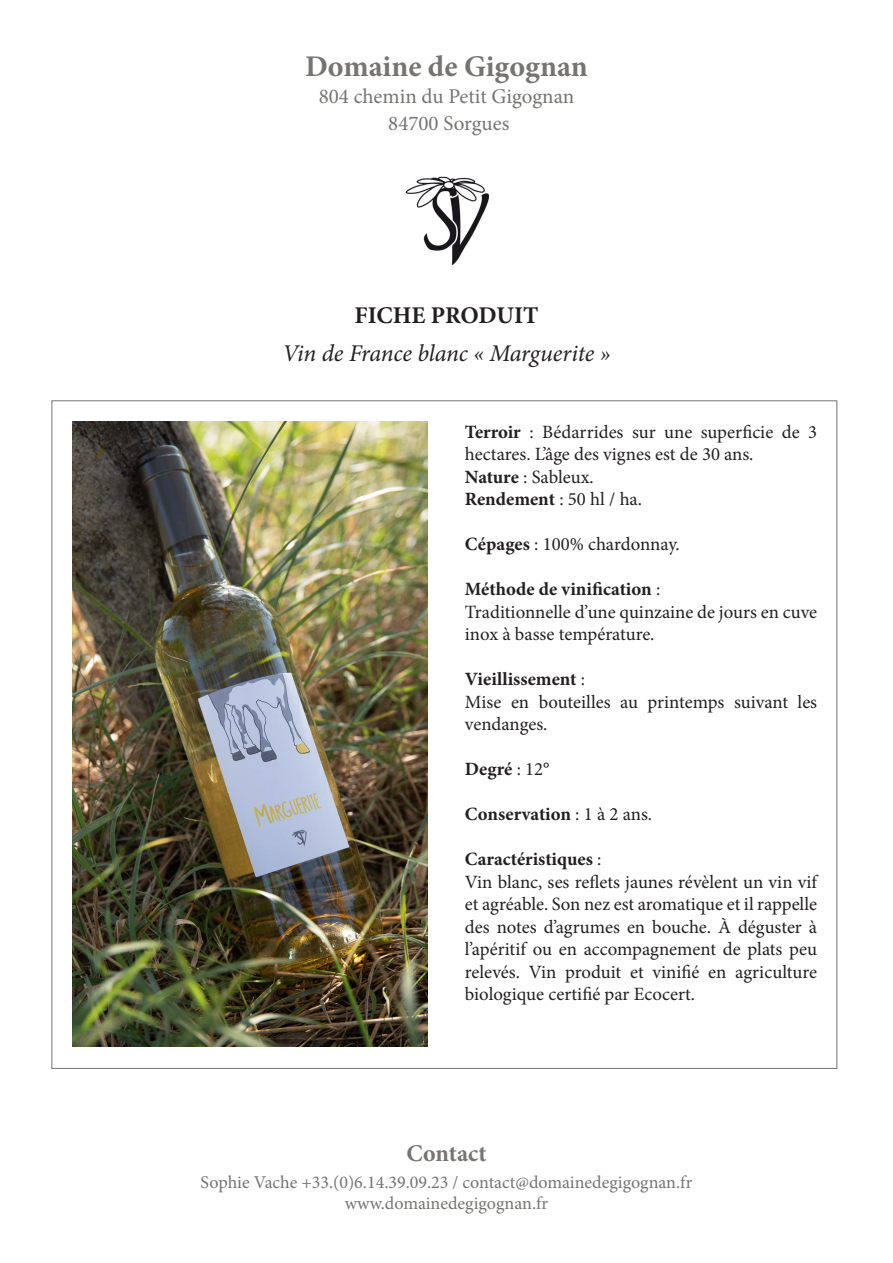
<style>
.page{position:relative;width:893px;height:1263px;background:#fff}
.page>*{position:absolute;margin:0;border:0;box-sizing:border-box;transform-origin:0 0}
.t1{font:700 30px "Minion Pro";color:#757471}
.t2{font:italic 24px "Minion Pro";letter-spacing:-.01em;color:#231f20}
.t3{font:700 24px "Minion Pro";color:#231f20}
.t4{font:700 24px "Minion Pro";color:#757471}
.t5{font:21px "Minion Pro";color:#757471}
.t6{font:18.75px/22.5px "Minion Pro";color:#231f20}
.t7{font:700 18.75px "Minion Pro";color:#231f20}
.t8{font:18px "Minion Pro";color:#757471}
.s1{font-weight:700}
.s2{font-weight:400}
</style>
<div class="page">
<img style="left:72px;top:421px;width:355px;height:625px">
<img style="left:405px;top:176px;width:83px;height:89px">
<p class="t1" style="left:305px;top:45px;width:284px">Domaine de Gigognan</p>
<p class="t5" style="left:319px;top:82px;width:257px">804 chemin du Petit Gigognan</p>
<p class="t5" style="left:388px;top:109px;width:123px">84700 Sorgues</p>
<p class="t3" style="left:354px;top:298px;width:186px">FICHE PRODUIT</p>
<p class="t2" style="left:282px;top:337px;width:330px">Vin de France blanc « Marguerite »</p>
<p class="t6" style="left:465px;top:421px;width:354px"><span class="s1">Terroir</span> : Bédarrides sur une superficie de 3 hectares. L’âge des vignes est de 30 ans.</p>
<p class="t6" style="left:465px;top:466px;width:130px"><span class="s1">Nature</span> : Sableux.</p>
<p class="t7" style="left:465px;top:486px;width:179px">Rendement <span class="s2">: 50 hl / ha.</span></p>
<p class="t6" style="left:465px;top:533px;width:216px"><span class="s1">Cépages</span> : 100% chardonnay.</p>
<p class="t7" style="left:465px;top:576px;width:197px">Méthode de vinification <span class="s2">:</span></p>
<p class="t6" style="left:465px;top:601px;width:354px">Traditionnelle d’une quinzaine de jours en cuve inox à basse température.</p>
<p class="t7" style="left:465px;top:666px;width:122px">Vieillissement <span class="s2">:</span></p>
<p class="t6" style="left:465px;top:691px;width:354px">Mise en bouteilles au printemps suivant les vendanges.</p>
<p class="t7" style="left:465px;top:756px;width:86px">Degré <span class="s2">: 12°</span></p>
<p class="t7" style="left:465px;top:801px;width:189px">Conservation <span class="s2">: 1 à 2 ans.</span></p>
<p class="t7" style="left:465px;top:846px;width:138px">Caractéristiques <span class="s2">:</span></p>
<p class="t6" style="left:465px;top:871px;width:354px;text-align:justify">Vin blanc, ses reflets jaunes révèlent un vin vif et agréable. Son nez est aromatique et il rappelle des notes d’agrumes en bouche. À déguster à l’apéritif ou en accompagnement de plats peu relevés. Vin produit et vinifié en agriculture biologique certifié par Ecocert.</p>
<p class="t4" style="left:406px;top:1136px;width:82px">Contact</p>
<p class="t8" style="left:201px;top:1170px;width:493px">Sophie Vache +33.(0)6.14.39.09.23 / contact@domainedegigognan.fr</p>
<p class="t8" style="left:345px;top:1191px;width:205px">www.domainedegigognan.fr</p>
</div>
